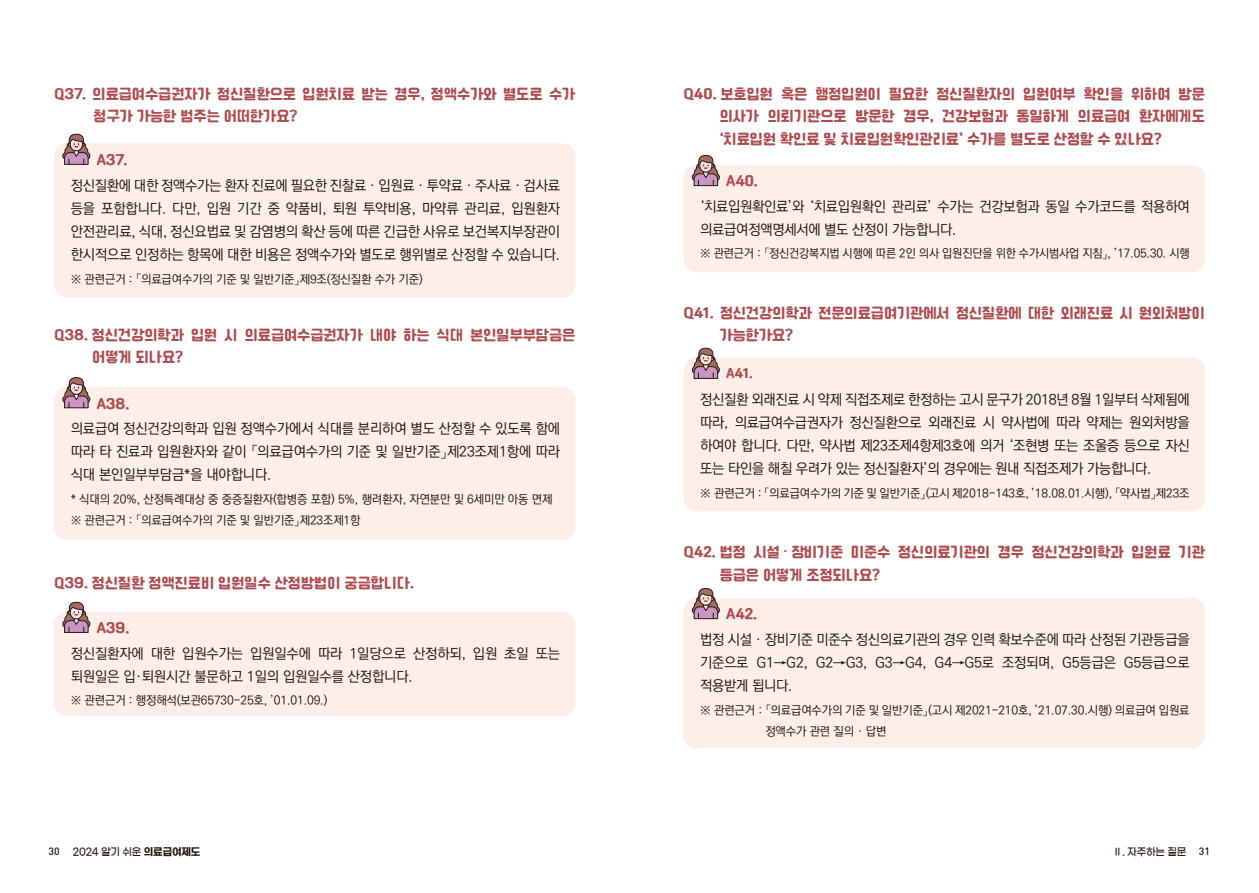
<style>
.page{position:relative;width:1259px;height:893px;background:#fff}
.page>*{position:absolute;margin:0;border:0;box-sizing:border-box;transform-origin:0 0}
.ÿFFFFB9ÿFFFFD9ÿFFFF{font:14.7px "Cafe 24 Ssurround";letter-spacing:-.01em;color:#b04c4e;scale:.95 1}
.ÿFFFFB9ÿFFFFD9ÿFFFF-2{font:500 14.25px/23.2px "Ko Pub Dotum";letter-spacing:-.01em;color:#231916;text-align:justify}
.ÿFFFFB9ÿFFFFD9ÿFFFF-3{font:13.5px "Cafe 24 Ssurround";color:#b04c4e;scale:.95 1}
.ÿFFFFB9ÿFFFFD9ÿFFFF-4{font:500 12px/21px "Ko Pub Dotum";letter-spacing:-.01em;color:#231916}
.t1{font:10.5px "Gmarket Sans TTF Medium";letter-spacing:-.02em;color:#231916;scale:.95 1}
.s1{font-family:"Ko Pub Dotum";font-weight:700}
.s2{font-family:"DIN Pro";font-weight:500}
.s3{font-family:"Gmarket Sans TTF Bold"}
</style>
<div class="page">
<div style="left:54px;top:143px;width:521px;height:155px;background:#fdefe8;border-radius:13px"></div>
<div style="left:54px;top:387px;width:521px;height:153px;background:#fdefe8;border-radius:13px"></div>
<div style="left:54px;top:611px;width:521px;height:105px;background:#fdefe8;border-radius:13px"></div>
<svg style="left:62px;top:134px;width:28px;height:31px"></svg>
<svg style="left:62px;top:377px;width:28px;height:31px"></svg>
<svg style="left:62px;top:602px;width:28px;height:31px"></svg>
<div style="left:683px;top:165px;width:522px;height:107px;background:#fdefe8;border-radius:13px"></div>
<div style="left:683px;top:357px;width:522px;height:154px;background:#fdefe8;border-radius:13px"></div>
<div style="left:683px;top:598px;width:522px;height:150px;background:#fdefe8;border-radius:13px"></div>
<svg style="left:691px;top:155px;width:29px;height:31px"></svg>
<svg style="left:691px;top:348px;width:29px;height:31px"></svg>
<svg style="left:691px;top:588px;width:29px;height:31px"></svg>
<p class="ÿFFFFB9ÿFFFFD9ÿFFFF" style="left:54px;top:87px;width:550px">Q37. 의료급여수급권자가 정신질환으로 입원치료 받는 경우, 정액수가와 별도로 수가</p>
<p class="ÿFFFFB9ÿFFFFD9ÿFFFF" style="left:94px;top:109px;width:216px">청구가 가능한 범주는 어떠한가요?</p>
<p class="ÿFFFFB9ÿFFFFD9ÿFFFF" style="left:97px;top:153px;width:34px">A37.</p>
<p class="ÿFFFFB9ÿFFFFD9ÿFFFF-2" style="left:71px;top:174px;width:491px">정신질환에 대한 정액수가는 환자 진료에 필요한 진찰료 · 입원료 · 투약료 · 주사료 · 검사료 등을 포함합니다. 다만, 입원 기간 중 약품비, 퇴원 투약비용, 마약류 관리료, 입원환자 안전관리료, 식대, 정신요법료 및 감염병의 확산 등에 따른 긴급한 사유로 보건복지부장관이 한시적으로 인정하는 항목에 대한 비용은 정액수가와 별도로 행위별로 산정할 수 있습니다.</p>
<p class="ÿFFFFB9ÿFFFFD9ÿFFFF-4" style="left:71px;top:269px;width:353px">※ 관련근거 : 「의료급여수가의 기준 및 일반기준」제9조(정신질환 수가 기준)</p>
<p class="ÿFFFFB9ÿFFFFD9ÿFFFF" style="left:54px;top:328px;width:550px">Q38. 정신건강의학과 입원 시 의료급여수급권자가 내야 하는 식대 본인일부부담금은</p>
<p class="ÿFFFFB9ÿFFFFD9ÿFFFF" style="left:92px;top:350px;width:97px">어떻게 되나요?</p>
<p class="ÿFFFFB9ÿFFFFD9ÿFFFF" style="left:97px;top:397px;width:36px">A38.</p>
<p class="ÿFFFFB9ÿFFFFD9ÿFFFF-2" style="left:71px;top:417px;width:491px">의료급여 정신건강의학과 입원 정액수가에서 식대를 분리하여 별도 산정할 수 있도록 함에 따라 타 진료과 입원환자와 같이 「의료급여수가의 기준 및 일반기준」제23조제1항에 따라 식대 본인일부부담금*을 내야합니다.</p>
<p class="ÿFFFFB9ÿFFFFD9ÿFFFF-4" style="left:71px;top:489px;width:483px">* 식대의 20%, 산정특례대상 중 중증질환자(합병증 포함) 5%, 행려환자, 자연분만 및 6세미만 아동 면제</p>
<p class="ÿFFFFB9ÿFFFFD9ÿFFFF-4" style="left:71px;top:510px;width:291px">※ 관련근거 : 「의료급여수가의 기준 및 일반기준」제23조제1항</p>
<p class="ÿFFFFB9ÿFFFFD9ÿFFFF" style="left:54px;top:576px;width:380px">Q39. 정신질환 정액진료비 입원일수 산정방법이 궁금합니다.</p>
<p class="ÿFFFFB9ÿFFFFD9ÿFFFF" style="left:97px;top:621px;width:36px">A39.</p>
<p class="ÿFFFFB9ÿFFFFD9ÿFFFF-2" style="left:71px;top:642px;width:491px">정신질환자에 대한 입원수가는 입원일수에 따라 1일당으로 산정하되, 입원 초일 또는 퇴원일은 입·퇴원시간 불문하고 1일의 입원일수를 산정합니다.</p>
<p class="ÿFFFFB9ÿFFFFD9ÿFFFF-4" style="left:71px;top:690px;width:258px">※ 관련근거 : 행정해석(보관65730-25호, ’01.01.09.)</p>
<p class="ÿFFFFB9ÿFFFFD9ÿFFFF" style="left:683px;top:87px;width:550px">Q40. 보호입원 혹은 행정입원이 필요한 정신질환자의 입원여부 확인을 위하여 방문</p>
<p class="ÿFFFFB9ÿFFFFD9ÿFFFF" style="left:719px;top:109px;width:512px">의사가 의뢰기관으로 방문한 경우, 건강보험과 동일하게 의료급여 환자에게도</p>
<p class="ÿFFFFB9ÿFFFFD9ÿFFFF" style="left:719px;top:132px;width:467px">‘치료입원 확인료 및 치료입원확인관리료’ 수가를 별도로 산정할 수 있나요?</p>
<p class="ÿFFFFB9ÿFFFFD9ÿFFFF" style="left:726px;top:174px;width:35px">A40.</p>
<p class="ÿFFFFB9ÿFFFFD9ÿFFFF-2" style="left:700px;top:195px;width:491px">‘치료입원확인료’와 ‘치료입원확인 관리료’ 수가는 건강보험과 동일 수가코드를 적용하여 의료급여정액명세서에 별도 산정이 가능합니다.</p>
<p class="ÿFFFFB9ÿFFFFD9ÿFFFF-4" style="left:700px;top:243px;width:491px">※ 관련근거 : 「정신건강복지법 시행에 따른 2인 의사 입원진단을 위한 수가시범사업 지침」, ’17.05.30. 시행</p>
<p class="ÿFFFFB9ÿFFFFD9ÿFFFF" style="left:683px;top:306px;width:550px">Q41. 정신건강의학과 전문의료급여기관에서 정신질환에 대한 외래진료 시 원외처방이</p>
<p class="ÿFFFFB9ÿFFFFD9ÿFFFF" style="left:719px;top:328px;width:79px">가능한가요?</p>
<p class="ÿFFFFB9ÿFFFFD9ÿFFFF-3" style="left:726px;top:367px;width:29px">A41.</p>
<p class="ÿFFFFB9ÿFFFFD9ÿFFFF-2" style="left:700px;top:388px;width:491px">정신질환 외래진료 시 약제 직접조제로 한정하는 고시 문구가 2018년 8월 1일부터 삭제됨에 따라, 의료급여수급권자가 정신질환으로 외래진료 시 약사법에 따라 약제는 원외처방을 하여야 합니다. 다만, 약사법 제23조제4항제3호에 의거 ‘조현병 또는 조울증 등으로 자신 또는 타인을 해칠 우려가 있는 정신질환자’의 경우에는 원내 직접조제가 가능합니다.</p>
<p class="ÿFFFFB9ÿFFFFD9ÿFFFF-4" style="left:700px;top:483px;width:491px">※ 관련근거 : 「의료급여수가의 기준 및 일반기준」(고시 제2018-143호, ’18.08.01.시행), 「약사법」제23조</p>
<p class="ÿFFFFB9ÿFFFFD9ÿFFFF" style="left:683px;top:545px;width:550px">Q42. 법정 시설 <span class="s1">·</span> 장비기준 미준수 정신의료기관의 경우 정신건강의학과 입원료 기관</p>
<p class="ÿFFFFB9ÿFFFFD9ÿFFFF" style="left:719px;top:568px;width:171px">등급은 어떻게 조정되나요?</p>
<p class="ÿFFFFB9ÿFFFFD9ÿFFFF" style="left:726px;top:607px;width:34px">A42.</p>
<p class="ÿFFFFB9ÿFFFFD9ÿFFFF-2" style="left:700px;top:628px;width:491px">법정 시설 · 장비기준 미준수 정신의료기관의 경우 인력 확보수준에 따라 산정된 기관등급을 기준으로 G1→G2, G2→G3, G3→G4, G4→G5로 조정되며, G5등급은 G5등급으로 적용받게 됩니다.</p>
<p class="ÿFFFFB9ÿFFFFD9ÿFFFF-4" style="left:765px;top:700px;width:426px;text-indent:-65px">※ 관련근거 : 「의료급여수가의 기준 및 일반기준」(고시 제2021-210호, ’21.07.30.시행) 의료급여 입원료 정액수가 관련 질의 · 답변</p>
<p class="t1" style="left:49px;top:846px;width:161px"><span class="s2">30</span> 2024 알기 쉬운 <span class="s3">의료급여제도</span></p>
<p class="t1" style="left:1113px;top:846px;width:104px">Ⅱ. 자주하는 질문 <span class="s2">31</span></p>
</div>
